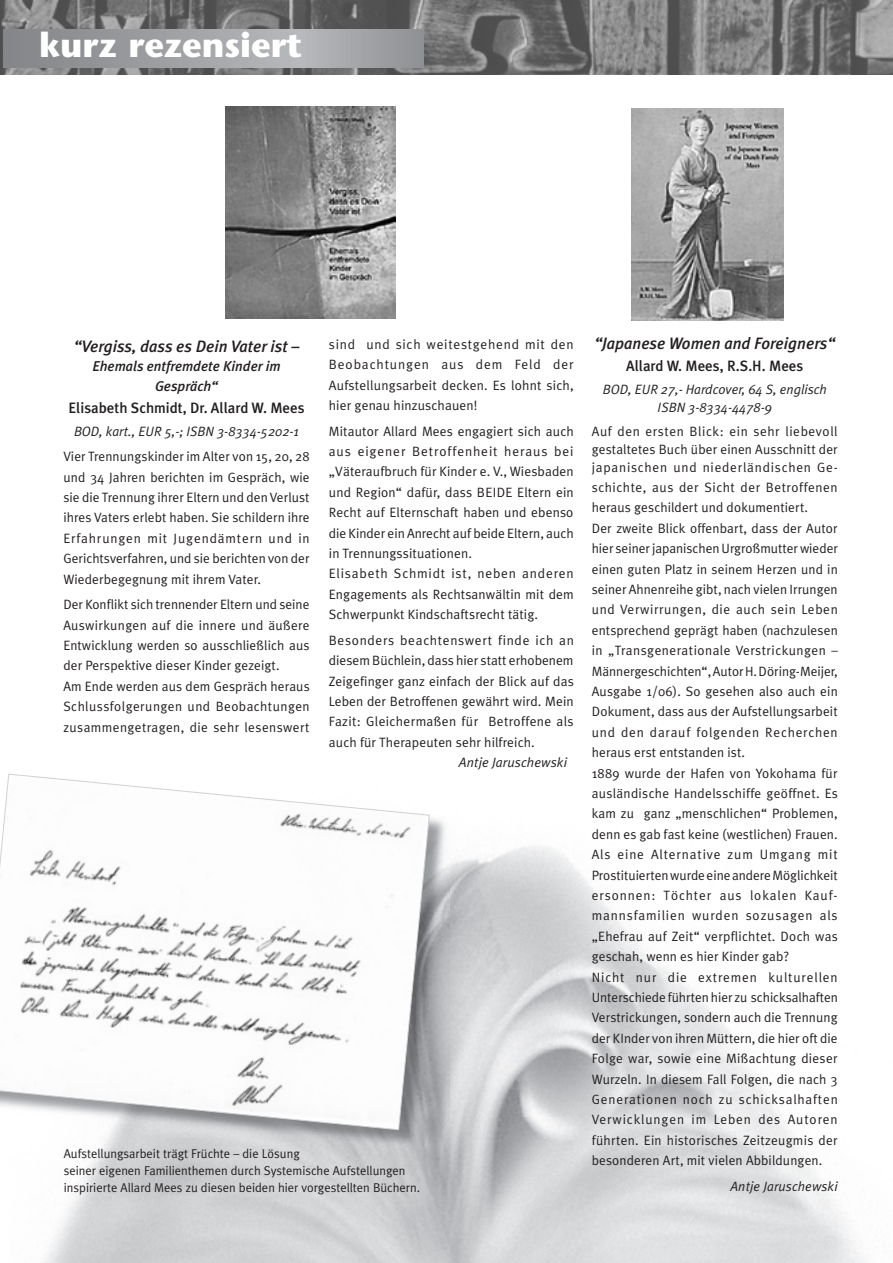
<style>
.page{position:relative;width:893px;height:1263px;background:#fff}
.page>*{position:absolute;margin:0;border:0;box-sizing:border-box;transform-origin:0 0}
.t1{font:700 34.5px "Stone Sans";color:#fff}
.t2{font:italic 500 16.5px "Meta Plus";color:#231f20}
.t3{font:500 15px "Meta Plus";color:#231f20}
.t4{font:italic 500 14.25px/19.5px "Meta Plus";color:#231f20;text-align:center}
.t5{font:13.5px/20.4px "Meta Plus Normal";letter-spacing:.01em;color:#231f20;text-align:justify}
.t6{font:italic 13.5px/18px "Meta Plus Normal";letter-spacing:.01em;color:#231f20;text-align:center}
.t7{font:12.75px/17.2px "Meta Plus Normal";color:#231f20}
</style>
<div class="page">
<img style="left:0;top:0;width:893px;height:75px">
<img style="left:449px;top:846px;width:289px;height:271px">
<svg style="left:4px;top:29px;width:419px;height:39px;background:#9e9fa3"></svg>
<img style="left:631px;top:108px;width:153px;height:213px">
<img style="left:226px;top:106px;width:169px;height:213px">
<img style="left:84px;top:818px;width:365px;height:331px">
<svg style="left:0;top:774px;width:430px;height:356px"></svg>
<h1 class="t1" style="left:39px;top:23px;width:265px">kurz rezensiert</h1>
<p class="t2" style="left:74px;top:336px;width:227px">“Vergiss, dass es Dein Vater ist –</p>
<p class="t4" style="left:92px;top:356px;width:190px">Ehemals entfremdete Kinder im<br>Gespräch“</p>
<p class="t3" style="left:68px;top:399px;width:238px">Elisabeth Schmidt, Dr. Allard W. Mees</p>
<p class="t6" style="left:74px;top:422px;width:226px">BOD, kart., EUR 5,-; ISBN 3-8334-5202-1</p>
<p class="t5" style="left:63px;top:446px;width:248px">Vier Trennungskinder im Alter von 15, 20, 28 und 34 Jahren berichten im Gespräch, wie sie die Trennung ihrer Eltern und den Verlust ihres Vaters erlebt haben. Sie schildern ihre Erfahrungen mit Jugendämtern und in Gerichtsverfahren, und sie berichten von der Wiederbegegnung mit ihrem Vater.</p>
<p class="t5" style="left:63px;top:594px;width:248px;text-align:left">Der Konflikt sich trennender Eltern und seine Auswirkungen auf die innere und äußere Entwicklung werden so ausschließlich aus der Perspektive dieser Kinder gezeigt.<br>Am Ende werden aus dem Gespräch heraus Schlussfolgerungen und Beobachtungen zusammengetragen, die sehr lesenswert</p>
<p class="t5" style="left:329px;top:334px;width:246px">sind und sich weitestgehend mit den Beobachtungen aus dem Feld der Aufstellungsarbeit decken. Es lohnt sich, hier genau hinzuschauen!</p>
<p class="t5" style="left:329px;top:421px;width:246px;text-align:left">Mitautor Allard Mees engagiert sich auch aus eigener Betroffenheit heraus bei „Väteraufbruch für Kinder e. V., Wiesbaden und Region“ dafür, dass BEIDE Eltern ein Recht auf Elternschaft haben und ebenso die Kinder ein Anrecht auf beide Eltern, auch in Trennungssituationen.<br>Elisabeth Schmidt ist, neben anderen Engagements als Rechtsanwältin mit dem Schwerpunkt Kindschaftsrecht tätig.</p>
<p class="t5" style="left:329px;top:630px;width:246px">Besonders beachtenswert finde ich an diesem Büchlein, dass hier statt erhobenem Zeigefinger ganz einfach der Blick auf das Leben der Betroffenen gewährt wird. Mein Fazit: Gleichermaßen für Betroffene als auch für Therapeuten sehr hilfreich.</p>
<p class="t6" style="left:459px;top:753px;width:110px">Antje Jaruschewski</p>
<p class="t7" style="left:64px;top:1144px;width:358px">Aufstellungsarbeit trägt Früchte – die Lösung<br>seiner eigenen Familienthemen durch Systemische Aufstellungen inspirierte Allard Mees zu diesen beiden hier vorgestellten Büchern.</p>
<p class="t2" style="left:594px;top:333px;width:242px">“Japanese Women and Foreigners“</p>
<p class="t3" style="left:626px;top:357px;width:179px">Allard W. Mees, R.S.H. Mees</p>
<p class="t6" style="left:603px;top:380px;width:225px">BOD, EUR 27,- Hardcover, 64 S, englisch<br>ISBN 3-8334-4478-9</p>
<p class="t5" style="left:592px;top:422px;width:248px;line-height:18px">Auf den ersten Blick: ein sehr liebevoll gestaltetes Buch über einen Ausschnitt der japanischen und niederländischen Ge-</p>
<p class="t5" style="left:592px;top:477px;width:248px;text-align:left">schichte, aus der Sicht der Betroffenen heraus geschildert und dokumentiert.<br>Der zweite Blick offenbart, dass der Autor hier seiner japanischen Urgroßmutter wieder einen guten Platz in seinem Herzen und in seiner Ahnenreihe gibt, nach vielen Irrungen und Verwirrungen, die auch sein Leben entsprechend geprägt haben (nachzulesen in „Transgenerationale Verstrickungen – Männergeschichten“, Autor H. Döring-Meijer, Ausgabe 1/06). So gesehen also auch ein Dokument, dass aus der Aufstellungsarbeit und den darauf folgenden Recherchen heraus erst entstanden ist.<br>1889 wurde der Hafen von Yokohama für ausländische Handelsschiffe geöffnet. Es kam zu ganz „menschlichen“ Problemen, denn es gab fast keine (westlichen) Frauen.<br>Als eine Alternative zum Umgang mit Prostituierten wurde eine andere Möglichkeit ersonnen: Töchter aus lokalen Kauf&shy;mannsfamilien wurden sozusagen als „Ehefrau auf Zeit“ verpflichtet. Doch was geschah, wenn es hier Kinder gab?<br>Nicht nur die extremen kulturellen Unterschiede führten hier zu schicksalhaften Verstrickungen, sondern auch die Trennung der KInder von ihren Müttern, die hier oft die Folge war, sowie eine Mißachtung dieser Wurzeln. In diesem Fall Folgen, die nach 3<br>Generationen noch zu schicksalhaften Verwicklungen im Leben des Autoren führten. Ein historisches Zeitzeugmis der besonderen Art, mit vielen Abbildungen.</p>
<p class="t6" style="left:730px;top:1177px;width:109px">Antje Jaruschewski</p>
</div>
